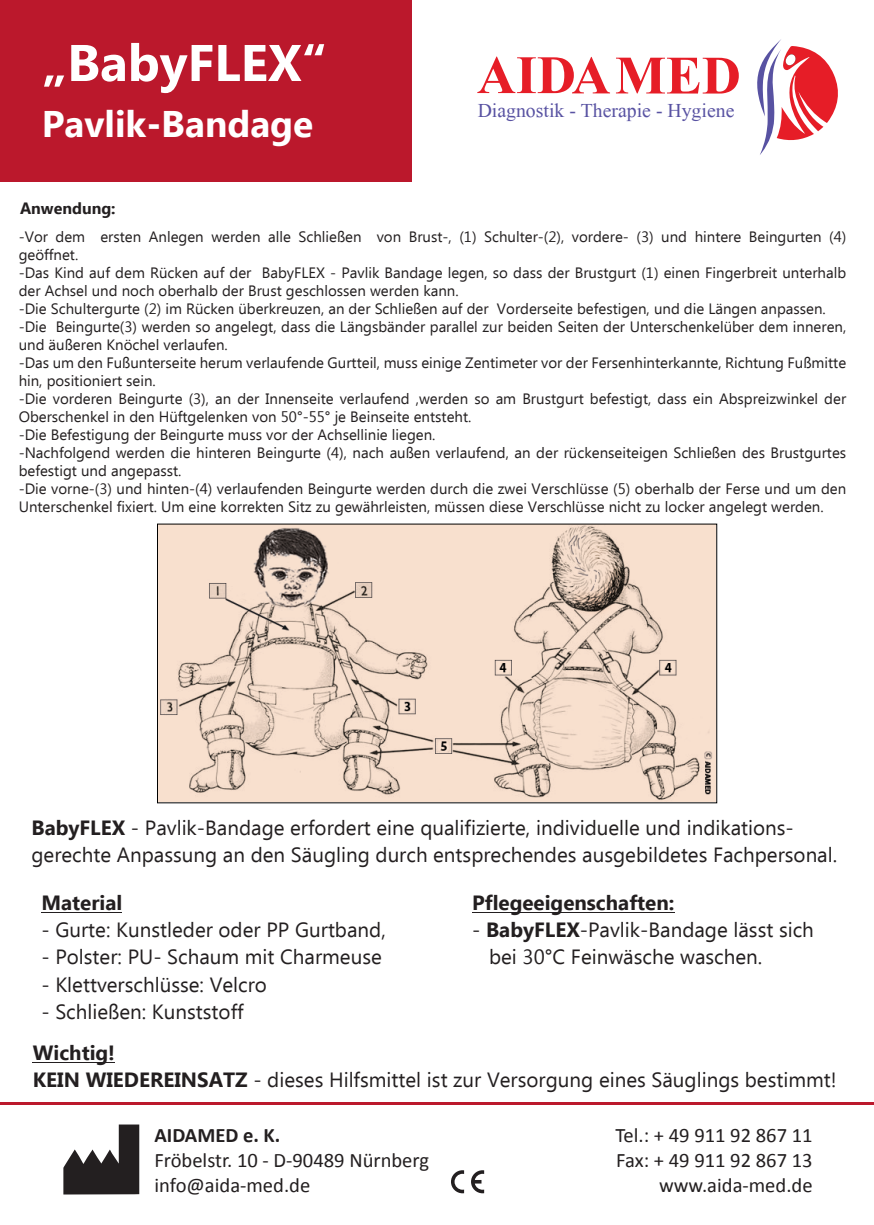
<style>
.page{position:relative;width:874px;height:1225px;background:#fff}
.page>*{position:absolute;margin:0;border:0;box-sizing:border-box;transform-origin:0 0}
.t1{font:700 51.4px "Ebrima";color:#fff}
.t2{font:700 37px "Ebrima";color:#fff}
.t3{font:23.8px "Shonar Bangla";color:#5852a2}
.t4{font:20.6px/27.4px "Ebrima";color:#231f20}
.t5{font:20.6px/25.2px "Calibri";color:#231f20}
.t6{font:700 20.6px "Ebrima";color:#231f20}
.t7{font:700 20.6px "Calibri";color:#231f20}
.t8{font:700 16px "Ebrima";color:#231f20}
.t9{font:15px/18px "Ebrima";color:#231f20}
.s1{font-weight:700}
</style>
<div class="page">
<div style="left:0;top:0;width:411px;height:182px;background:#bb182c"></div>
<hr style="left:33px;top:1061px;width:82px;height:1px;background:#231f20">
<hr style="left:472px;top:911px;width:202px;height:1px;background:#231f20">
<hr style="left:41px;top:911px;width:81px;height:1px;background:#231f20">
<hr style="left:0;top:1101px;width:873px;height:3px;background:#bb182c">
<svg style="left:451px;top:1170px;width:13px;height:23px"></svg>
<svg style="left:471px;top:1170px;width:13px;height:23px"></svg>
<svg style="left:63px;top:1124px;width:76px;height:70px"></svg>
<svg style="left:616px;top:58px;width:122px;height:36px"></svg>
<svg style="left:477px;top:57px;width:132px;height:36px"></svg>
<svg style="left:757px;top:39px;width:81px;height:116px"></svg>
<div style="left:785px;top:54px;width:10px;height:11px;background:#fff;border-radius:4px"></div>
<img style="left:159px;top:525px;width:556px;height:276px">
<h1 class="t1" style="left:42px;top:25px;width:286px">„BabyFLEX“</h1>
<h2 class="t2" style="left:42px;top:96px;width:273px">Pavlik-Bandage</h2>
<p class="t8" style="left:20px;top:197px;width:97px">Anwendung:</p>
<h3 class="t3" style="left:477px;top:98px;width:258px">Diagnostik - Therapie - Hygiene</h3>
<p class="t9" style="left:19px;top:229px;width:828px">-Vor dem ersten Anlegen werden alle Schließen von Brust-, (1) Schulter-(2), vordere- (3) und hintere Beingurten (4) geöffnet.<br>-Das Kind auf dem Rücken auf der BabyFLEX - Pavlik Bandage legen, so dass der Brustgurt (1) einen Fingerbreit unterhalb der Achsel und noch oberhalb der Brust geschlossen werden kann.<br>-Die Schultergurte (2) im Rücken überkreuzen, an der Schließen auf der Vorderseite befestigen, und die Längen anpassen. -Die Beingurte(3) werden so angelegt, dass die Längsbänder parallel zur beiden Seiten der Unterschenkelüber dem inneren, und äußeren Knöchel verlaufen.<br>-Das um den Fußunterseite herum verlaufende Gurtteil, muss einige Zentimeter vor der Fersenhinterkannte, Richtung Fußmitte hin, positioniert sein.<br>-Die vorderen Beingurte (3), an der Innenseite verlaufend ,werden so am Brustgurt befestigt, dass ein Abspreizwinkel der Oberschenkel in den Hüftgelenken von 50°-55° je Beinseite entsteht.<br>-Die Befestigung der Beingurte muss vor der Achsellinie liegen.<br>-Nachfolgend werden die hinteren Beingurte (4), nach außen verlaufend, an der rückenseiteigen Schließen des Brustgurtes befestigt und angepasst.<br>-Die vorne-(3) und hinten-(4) verlaufenden Beingurte werden durch die zwei Verschlüsse (5) oberhalb der Ferse und um den Unterschenkel fixiert. Um eine korrekten Sitz zu gewährleisten, müssen diese Verschlüsse nicht zu locker angelegt werden.</p>
<h3 class="t4" style="left:31px;top:815px;width:806px"><span class="s1">BabyFLEX</span> - Pavlik-Bandage erfordert eine qualifizierte, individuelle und indikations&shy;gerechte Anpassung an den Säugling durch entsprechendes ausgebildetes Fachpersonal.</h3>
<h3 class="t6" style="left:41px;top:887px;width:82px">Material</h3>
<h3 class="t4" style="left:41px;top:917px;width:346px">- Gurte: Kunstleder oder PP Gurtband,</h3>
<h3 class="t4" style="left:41px;top:944px;width:342px">- Polster: PU- Schaum mit Charmeuse</h3>
<h3 class="t4" style="left:41px;top:972px;width:227px">- Klettverschlüsse: Velcro</h3>
<h3 class="t4" style="left:41px;top:999px;width:203px">- Schließen: Kunststoff</h3>
<h3 class="t6" style="left:472px;top:887px;width:204px">Pflegeeigenschaften:</h3>
<h3 class="t4" style="left:489px;top:917px;width:326px;text-indent:-17px">- <span class="s1">BabyFLEX</span>-Pavlik-Bandage lässt sich bei 30°C Feinwäsche waschen.</h3>
<h3 class="t4" style="left:33px;top:1040px;width:805px"><span class="s1">Wichtig!<br>KEIN WIEDEREINSATZ</span> - dieses Hilfsmittel ist zur Versorgung eines Säuglings bestimmt!</h3>
<h3 class="t7" style="left:154px;top:1121px;width:127px">AIDAMED e. K.</h3>
<h3 class="t5" style="left:154px;top:1147px;width:276px">Fröbelstr. 10 - D-90489 Nürnberg info@aida-med.de</h3>
<h3 class="t5" style="left:615px;top:1122px;width:199px;text-align:right">Tel.: + 49 911 92 867 11<br>Fax: + 49 911 92 867 13 www.aida-med.de</h3>
</div>
